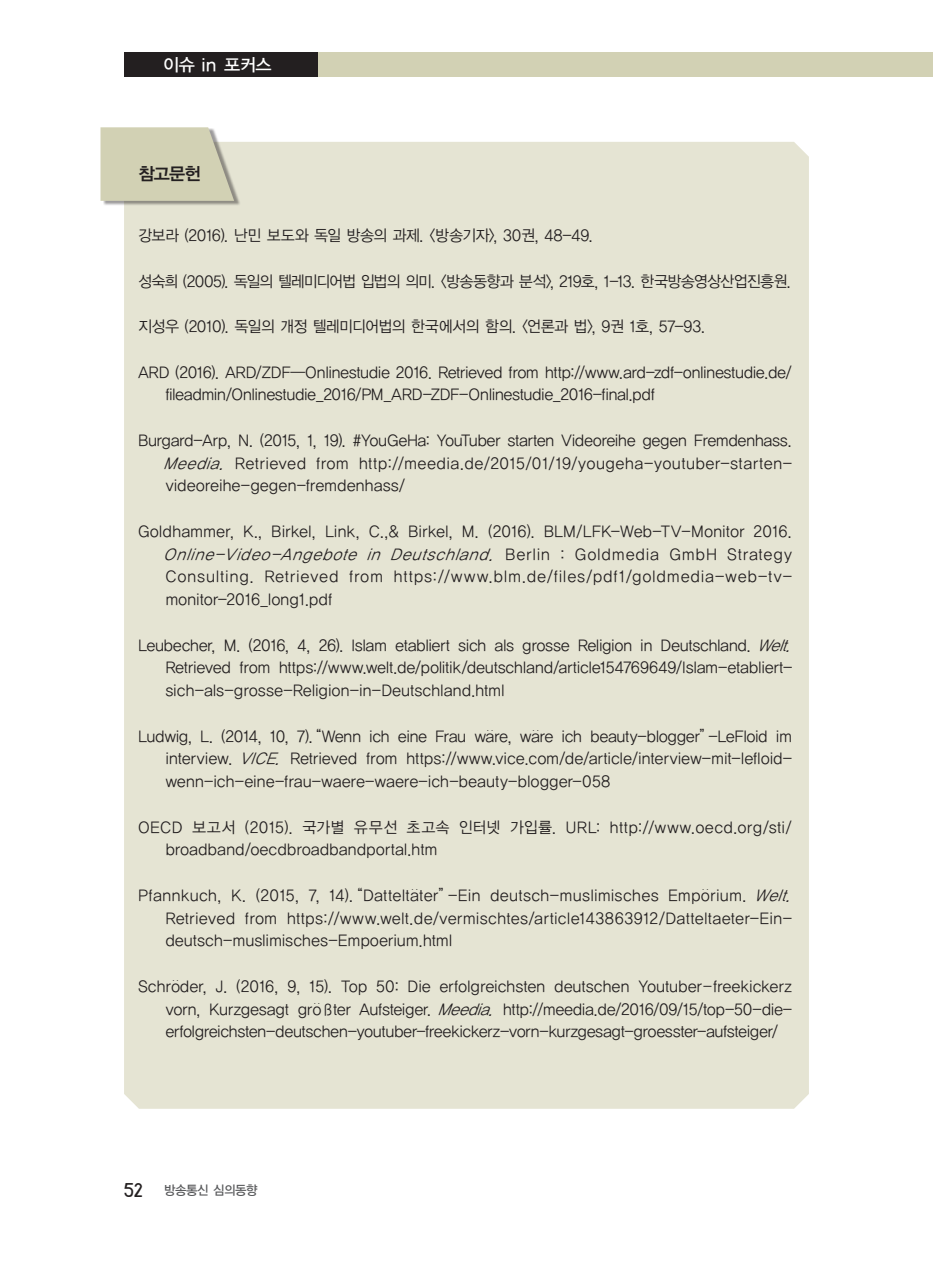
<style>
.page{position:relative;width:933px;height:1275px;background:#fff}
.page>*{position:absolute;margin:0;border:0;box-sizing:border-box;transform-origin:0 0}
.t1{font:17.5px "YGO13";letter-spacing:-.105em;color:#fff}
.t2{font:17.5px "YGO14";color:#231f20}
.t3{font:17.5px "Brassfield";color:#231f20}
.t4{font:15.58px "YGO12";letter-spacing:-.08em;color:#231f20;scale:.95 1}
.t5{font:15.58px "YGO12";letter-spacing:-.1em;color:#231f20;scale:.95 1}
.t6{font:15.58px "YGO12";letter-spacing:-.055em;color:#231f20;scale:.95 1}
.t7{font:15.58px "YGO12";letter-spacing:-.045em;color:#231f20;scale:.95 1}
.t8{font:15.58px "YGO12";letter-spacing:-.02em;color:#231f20;scale:.95 1}
.t9{font:15.58px "YGO12";letter-spacing:-.105em;color:#231f20;scale:.95 1}
.t10{font:italic 15.58px "YGO12";color:#231f20;scale:.95 1}
.t11{font:15.58px "YGO12";letter-spacing:-.04em;color:#231f20;scale:.95 1}
.t12{font:15.58px "YGO12";letter-spacing:-.115em;color:#231f20;scale:.95 1}
.t13{font:12.78px "YGO13";letter-spacing:-.1em;color:#57585a;scale:.95 1}
.t14{font:7.35px "YGO12";color:#231f20}
.s1{font-style:italic}
.s2{font-style:normal}
</style>
<div class="page">
<div style="left:124px;top:142px;width:685px;height:967px;background:#e5e4d3"></div>
<div style="left:103px;top:128px;width:138px;height:78px;background:#231f20;opacity:.45"></div>
<svg style="left:100px;top:127px;width:134px;height:74px;background:#d2d1b6"></svg>
<div style="left:124px;top:52px;width:809px;height:25px;background:#d2d1b4"></div>
<div style="left:124px;top:52px;width:193px;height:25px;background:#231f20"></div>
<p class="t1" style="left:162px;top:54px;width:112px">이슈 in 포커스</p>
<p class="t2" style="left:138px;top:163px;width:65px">참고문헌</p>
<p class="t4" style="left:138px;top:226px;width:481px">강보라 (2016). 난민 보도와 독일 방송의 과제. &lt;방송기자&gt;, 30권, 48-49.</p>
<p class="t12" style="left:138px;top:271px;width:690px">성숙희 (2005). 독일의 텔레미디어법 입법의 의미. &lt;방송동향과 분석&gt;, 219호, 1-13. 한국방송영상산업진흥원.</p>
<p class="t4" style="left:138px;top:317px;width:599px">지성우 (2010). 독일의 개정 텔레미디어법의 한국에서의 함의. &lt;언론과 법&gt;, 9권 1호, 57-93.</p>
<p class="t5" style="left:138px;top:362px;width:691px">ARD (2016). ARD/ZDF—Onlinestudie 2016. Retrieved from http://www.ard-zdf-onlinestudie.de/</p>
<p class="t9" style="left:165px;top:385px;width:518px">fileadmin/Onlinestudie_2016/PM_ARD-ZDF-Onlinestudie_2016-final.pdf</p>
<p class="t5" style="left:138px;top:430px;width:691px">Burgard-Arp, N. (2015, 1, 19). #YouGeHa: YouTuber starten Videoreihe gegen Fremdenhass.</p>
<p class="t7" style="left:163px;top:453px;width:664px"><span class="s1">Meedia.</span> Retrieved from http://meedia.de/2015/01/19/yougeha-youtuber-starten-</p>
<p class="t4" style="left:165px;top:476px;width:255px">videoreihe-gegen-fremdenhass/</p>
<p class="t4" style="left:138px;top:521px;width:691px">Goldhammer, K., Birkel, Link, C.,&amp; Birkel, M. (2016). BLM/LFK-Web-TV-Monitor 2016.</p>
<p class="t10" style="left:163px;top:544px;width:664px">Online-Video-Angebote in Deutschland. <span class="s2">B e r l i n : G o l d m e d i a G m b H S t r a t e g y</span></p>
<p class="t8" style="left:165px;top:567px;width:662px">Consulting. Retrieved from https://www.blm.de/files/pdf1/goldmedia-web-tv-</p>
<p class="t4" style="left:165px;top:590px;width:179px">monitor-2016_long1.pdf</p>
<p class="t5" style="left:138px;top:635px;width:697px">Leubecher, M. (2016, 4, 26). Islam etabliert sich als grosse Religion in Deutschland. <span class="s1">Welt.</span></p>
<p class="t4" style="left:165px;top:658px;width:662px">Retrieved from https://www.welt.de/politik/deutschland/article154769649/Islam-etabliert-</p>
<p class="t4" style="left:165px;top:681px;width:360px">sich-als-grosse-Religion-in-Deutschland.html</p>
<p class="t5" style="left:138px;top:726px;width:691px">Ludwig, L. (2014, 10, 7).“Wenn ich eine Frau ware, ware ich beauty-blogger”-LeFloid im</p>
<p class="t14" style="left:487px;top:723px;width:8px">..</p>
<p class="t14" style="left:532px;top:723px;width:8px">..</p>
<p class="t4" style="left:165px;top:749px;width:662px">interview. <span class="s1">VICE.</span> Retrieved from https://www.vice.com/de/article/interview-mit-lefloid-</p>
<p class="t4" style="left:165px;top:772px;width:471px">wenn-ich-eine-frau-waere-waere-ich-beauty-blogger-058</p>
<p class="t11" style="left:138px;top:817px;width:691px">OECD 보고서 (2015). 국가별 유무선 초고속 인터넷 가입률. URL: http://www.oecd.org/sti/</p>
<p class="t4" style="left:165px;top:840px;width:289px">broadband/oecdbroadbandportal.htm</p>
<p class="t6" style="left:138px;top:885px;width:696px">Pfannkuch, K. (2015, 7, 14).“Datteltater”-Ein deutsch-muslimisches Empor i u m . <span class="s1">Welt.</span></p>
<p class="t14" style="left:411px;top:883px;width:8px">..</p>
<p class="t14" style="left:702px;top:883px;width:8px">..</p>
<p class="t6" style="left:165px;top:908px;width:662px">Retrieved from https://www.welt.de/vermischtes/article143863912/Datteltaeter-Ein-</p>
<p class="t4" style="left:165px;top:931px;width:305px">deutsch-muslimisches-Empoerium.html</p>
<p class="t4" style="left:138px;top:976px;width:691px">Schroder, J. (2016, 9, 15). Top 50: Die erfolgreichsten deutschen Youtuber–freekickerz</p>
<p class="t14" style="left:172px;top:974px;width:8px">..</p>
<p class="t4" style="left:165px;top:999px;width:662px">vorn, Kurzgesagt großter Aufsteiger. <span class="s1">Meedia.</span> http://meedia.de/2016/09/15/top-50-die-</p>
<p class="t14" style="left:314px;top:996px;width:8px">..</p>
<p class="t5" style="left:165px;top:1022px;width:648px">erfolgreichsten-deutschen-youtuber-freekickerz-vorn-kurzgesagt-groesster-aufsteiger/</p>
<p class="t3" style="left:124px;top:1179px;width:20px">52</p>
<p class="t13" style="left:164px;top:1182px;width:101px">방송통신 심의동향</p>
</div>
